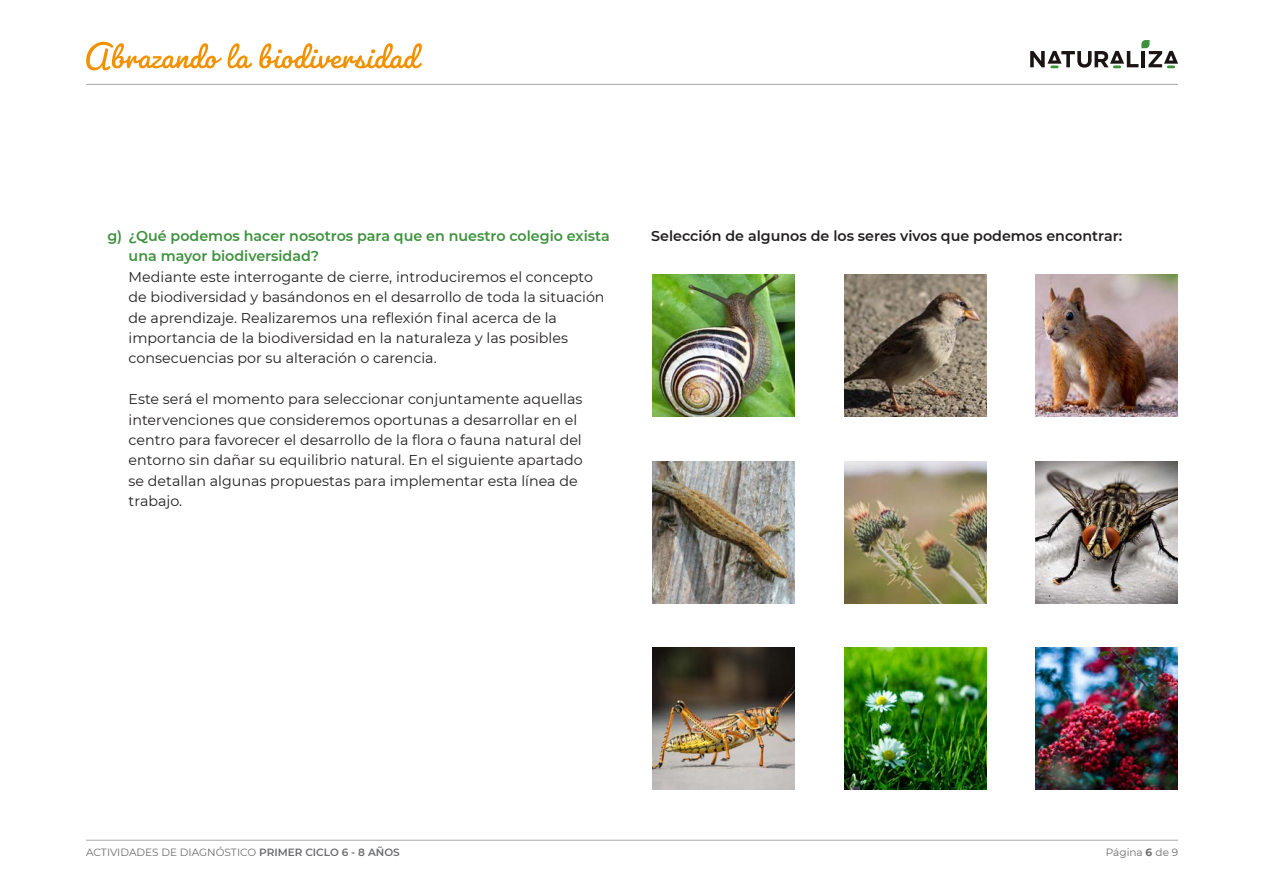
<style>
.page{position:relative;width:1263px;height:893px;background:#fff}
.page>*{position:absolute;margin:0;border:0;box-sizing:border-box;transform-origin:0 0}
.t1{font:14.25px/20.4px "Montserrat";color:#231f20}
.t2{font:600 14.25px/20.4px "Montserrat";color:#3d913d}
.t3{font:600 14.25px "Montserrat";color:#231f20}
.t4{font:10.5px "Montserrat";color:#6c6d70}
.s1{font-weight:600}
.s2{font-weight:700}
</style>
<div class="page">
<svg style="left:1030px;top:40px;width:148px;height:28px"></svg>
<hr style="left:86px;top:84px;width:1092px;height:1px;background:#a8a9ad">
<hr style="left:86px;top:840px;width:1092px;height:1px;background:#a8a9ad">
<svg style="left:86px;top:42px;width:136px;height:28px"></svg>
<svg style="left:228px;top:43px;width:24px;height:25px"></svg>
<svg style="left:259px;top:43px;width:163px;height:26px"></svg>
<img style="left:1036px;top:274px;width:141px;height:142px">
<img style="left:653px;top:274px;width:141px;height:142px">
<img style="left:653px;top:461px;width:141px;height:142px">
<img style="left:653px;top:647px;width:141px;height:142px">
<img style="left:844px;top:274px;width:142px;height:142px">
<img style="left:844px;top:461px;width:142px;height:142px">
<img style="left:844px;top:647px;width:142px;height:142px">
<img style="left:1036px;top:461px;width:141px;height:142px">
<img style="left:1036px;top:647px;width:141px;height:142px">
<p class="t2" style="left:129px;top:225px;width:483px;text-indent:-21px">g) ¿Qué podemos hacer nosotros para que en nuestro colegio exista una mayor biodiversidad?</p>
<p class="t1" style="left:129px;top:266px;width:477px">Mediante este interrogante de cierre, introduciremos el concepto de biodiversidad y basándonos en el desarrollo de toda la situación de aprendizaje. Realizaremos una reflexión final acerca de la importancia de la biodiversidad en la naturaleza y las posibles consecuencias por su alteración o carencia.</p>
<p class="t1" style="left:129px;top:388px;width:456px">Este será el momento para seleccionar conjuntamente aquellas intervenciones que consideremos oportunas a desarrollar en el centro para favorecer el desarrollo de la flora o fauna natural del entorno sin dañar su equilibrio natural. En el siguiente apartado se detallan algunas propuestas para implementar esta línea de trabajo.</p>
<p class="t3" style="left:651px;top:226px;width:473px">Selección de algunos de los seres vivos que podemos encontrar:</p>
<p class="t4" style="left:86px;top:845px;width:315px">ACTIVIDADES DE DIAGNÓSTICO <span class="s1">PRIMER CICLO 6 - 8 AÑOS</span></p>
<p class="t4" style="left:1106px;top:845px;width:74px">Página <span class="s2">6</span> de 9</p>
</div>
